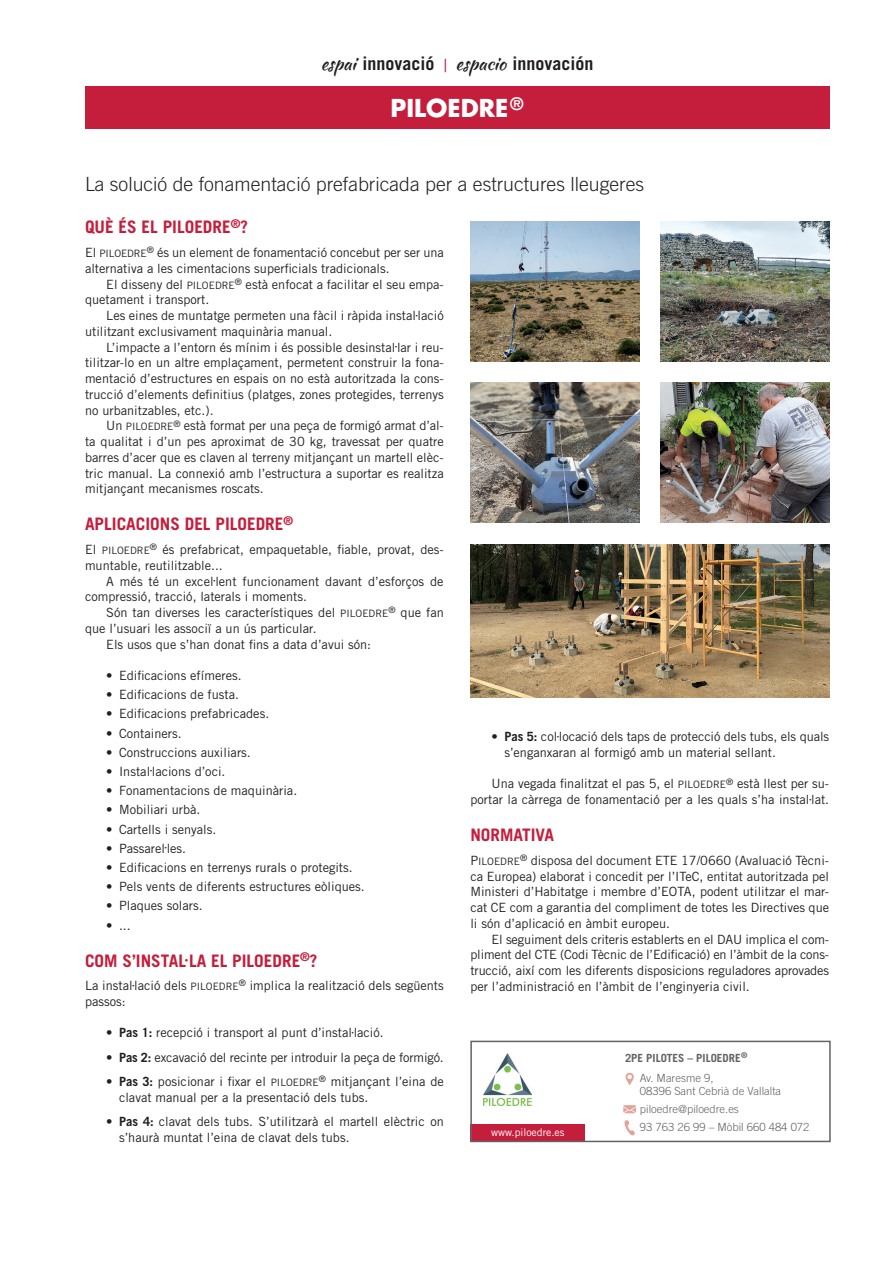
<style>
.page{position:relative;width:893px;height:1263px;background:#fff}
.page>*{position:absolute;margin:0;border:0;box-sizing:border-box;transform-origin:0 0}
.t1{font:700 24px "Futura Std";color:#fff}
.t2{font:300 19.5px "Trade Gothic LT Std";color:#231f20}
.t3{font:700 18px "Trade Gothic LT Std";color:#231f20}
.t4{font:700 17.25px "Trade Gothic LT Std";color:#c41e3c}
.t5{font:12.75px/15.8px "Trade Gothic LT Std";color:#231f20}
.t6{font:300 11.25px/17.7px "Trade Gothic LT Std";color:#636366}
.t7{font:700 11.25px/20.4px "Trade Gothic LT Std";color:#636366}
.t8{font:10.5px "Trade Gothic LT Std";color:#fff}
.s1{font-family:"Kaushan Script";font-weight:400}
.s2{font-weight:400;color:#c41e3c}
.s3{font-family:"Trade Gothic LT Std SC800";font-size:10.2px}
.s4{font-weight:700}
.s5{font-weight:300}
</style>
<div class="page">
<div style="left:470px;top:1124px;width:115px;height:17px;background:#c41e3c"></div>
<div style="left:470px;top:1041px;width:361px;height:101px;border:2px solid #636366"></div>
<div style="left:85px;top:86px;width:744px;height:42px;background:#c41e3c"></div>
<img style="left:484px;top:1053px;width:47px;height:52px">
<svg style="left:625px;top:1073px;width:9px;height:12px"></svg>
<svg style="left:623px;top:1105px;width:13px;height:8px"></svg>
<svg style="left:624px;top:1120px;width:11px;height:16px"></svg>
<img style="left:470px;top:544px;width:359px;height:154px">
<img style="left:470px;top:221px;width:169px;height:140px">
<img style="left:470px;top:383px;width:169px;height:140px">
<img style="left:660px;top:221px;width:169px;height:140px">
<img style="left:660px;top:383px;width:169px;height:140px">
<h3 class="t3" style="left:321px;top:53px;width:274px"><span class="s1">espai</span> innovació <span class="s2">|</span> <span class="s1">espacio</span> innovación</h3>
<h1 class="t1" style="left:391px;top:92px;width:134px">PILOEDRE<sup>®</sup></h1>
<h2 class="t2" style="left:85px;top:172px;width:561px">La solució de fonamentació prefabricada per a estructures lleugeres</h2>
<h3 class="t4" style="left:85px;top:217px;width:165px">QUÈ ÉS EL PILOEDRE<sup>®</sup>?</h3>
<p class="t5" style="left:85px;top:244px;width:360px">El <span class="s3">PILOEDRE</span><sup>®</sup> és un element de fonamentació concebut per ser una alternativa a les cimentacions superficials tradicionals.</p>
<p class="t5" style="left:85px;top:276px;width:360px;text-indent:21px">El disseny del <span class="s3">PILOEDRE</span><sup>®</sup> està enfocat a facilitar el seu empa&shy;quetament i transport.</p>
<p class="t5" style="left:85px;top:307px;width:360px;text-indent:21px">Les eines de muntatge permeten una fàcil i ràpida instal·lació utilitzant exclusivament maquinària manual.</p>
<p class="t5" style="left:85px;top:339px;width:360px;text-align:justify;text-indent:21px">L’impacte a l’entorn és mínim i és possible desinstal·lar i reu&shy;tilitzar-lo en un altre emplaçament, permetent construir la fona&shy;mentació d’estructures en espais on no està autoritzada la cons&shy;trucció d’elements definitius (platges, zones protegides, terrenys no urbanitzables, etc.).</p>
<p class="t5" style="left:85px;top:418px;width:360px;text-align:justify;text-indent:21px">Un <span class="s3">PILOEDRE</span><sup>®</sup> està format per una peça de formigó armat d’al&shy;ta qualitat i d’un pes aproximat de 30 kg, travessat per quatre barres d’acer que es claven al terreny mitjançant un martell elèc&shy;tric manual. La connexió amb l’estructura a suportar es realitza mitjançant mecanismes roscats.</p>
<h3 class="t4" style="left:85px;top:514px;width:210px">APLICACIONS DEL PILOEDRE<sup>®</sup></h3>
<p class="t5" style="left:85px;top:541px;width:360px">El <span class="s3">PILOEDRE</span><sup>®</sup> és prefabricat, empaquetable, fiable, provat, des&shy;muntable, reutilitzable...</p>
<p class="t5" style="left:85px;top:573px;width:360px;text-indent:21px">A més té un excel·lent funcionament davant d’esforços de compressió, tracció, laterals i moments.</p>
<p class="t5" style="left:106px;top:604px;width:339px">Són tan diverses les característiques del <span class="s3">PILOEDRE</span><sup>®</sup> que fan</p>
<p class="t5" style="left:85px;top:620px;width:233px">que l’usuari les associï a un ús particular.</p>
<p class="t5" style="left:106px;top:636px;width:266px">Els usos que s’han donat fins a data d’avui són:</p>
<p class="t5" style="left:106px;top:667px;width:137px">• Edificacions efímeres.</p>
<p class="t5" style="left:106px;top:687px;width:134px">• Edificacions de fusta.</p>
<p class="t5" style="left:106px;top:706px;width:164px">• Edificacions prefabricades.</p>
<p class="t5" style="left:106px;top:725px;width:77px">• Containers.</p>
<p class="t5" style="left:106px;top:744px;width:146px">• Construccions auxiliars.</p>
<p class="t5" style="left:106px;top:763px;width:121px">• Instal·lacions d’oci.</p>
<p class="t5" style="left:106px;top:783px;width:192px">• Fonamentacions de maquinària.</p>
<p class="t5" style="left:106px;top:802px;width:96px">• Mobiliari urbà.</p>
<p class="t5" style="left:106px;top:821px;width:112px">• Cartells i senyals.</p>
<p class="t5" style="left:106px;top:840px;width:81px">• Passarel·les.</p>
<p class="t5" style="left:106px;top:859px;width:248px">• Edificacions en terrenys rurals o protegits.</p>
<p class="t5" style="left:106px;top:878px;width:260px">• Pels vents de diferents estructures eòliques.</p>
<p class="t5" style="left:106px;top:898px;width:98px">• Plaques solars.</p>
<p class="t5" style="left:106px;top:917px;width:26px">• ...</p>
<h3 class="t4" style="left:85px;top:950px;width:234px">COM S’INSTAL·LA EL PILOEDRE<sup>®</sup>?</h3>
<p class="t5" style="left:85px;top:978px;width:360px">La instal·lació dels <span class="s3">PILOEDRE</span><sup>®</sup> implica la realització dels següents passos:</p>
<p class="t5" style="left:106px;top:1025px;width:279px"><span class="s4">• Pas 1:</span> recepció i transport al punt d’instal·lació.</p>
<p class="t5" style="left:106px;top:1049px;width:339px"><span class="s4">• Pas 2:</span> excavació del recinte per introduir la peça de formigó.</p>
<p class="t5" style="left:119px;top:1073px;width:326px;text-indent:-13px"><span class="s4">• Pas 3:</span> posicionar i fixar el <span class="s3">PILOEDRE</span><sup>®</sup> mitjançant l’eina de clavat manual per a la presentació dels tubs.</p>
<p class="t5" style="left:119px;top:1113px;width:326px;text-indent:-13px"><span class="s4">• Pas 4:</span> clavat dels tubs. S’utilitzarà el martell elèctric on s’haurà muntat l’eina de clavat dels tubs.</p>
<p class="t5" style="left:504px;top:729px;width:326px;text-indent:-13px"><span class="s4">• Pas 5:</span> col·locació dels taps de protecció dels tubs, els quals s’enganxaran al formigó amb un material sellant.</p>
<p class="t5" style="left:470px;top:776px;width:360px;text-align:right">Una vegada finalitzat el pas 5, el <span class="s3">PILOEDRE</span><sup>®</sup> està llest per su&shy;portar la càrrega de fonamentació per a les quals s’ha instal·lat.</p>
<h3 class="t4" style="left:470px;top:824px;width:85px">NORMATIVA</h3>
<p class="t5" style="left:470px;top:852px;width:360px;text-align:justify">P<span class="s3">ILOEDRE</span><sup>®</sup> disposa del document ETE 17/0660 (Avaluació Tècni&shy;ca Europea) elaborat i concedit per l’ITeC, entitat autoritzada pel Ministeri d’Habitatge i membre d’EOTA, podent utilitzar el mar&shy;cat CE com a garantia del compliment de totes les Directives que li són d’aplicació en àmbit europeu.</p>
<p class="t5" style="left:470px;top:931px;width:360px;text-align:justify;text-indent:21px">El seguiment dels criteris establerts en el DAU implica el com&shy;pliment del CTE (Codi Tècnic de l’Edificació) en l’àmbit de la cons&shy;trucció, així com les diferents disposicions reguladores aprovades per l’administració en l’àmbit de l’enginyeria civil.</p>
<p class="t8" style="left:491px;top:1126px;width:75px">www.piloedre.es</p>
<p class="t7" style="left:640px;top:1047px;width:109px;text-indent:-15px">2PE PILOTES – PILOEDRE<sup>®<br></sup><span class="s5">Av. Maresme 9,</span></p>
<p class="t6" style="left:640px;top:1082px;width:171px">08396 Sant Cebrià de Vallalta piloedre@piloedre.es<br>93 763 26 99 – Mòbil 660 484 072</p>
</div>
